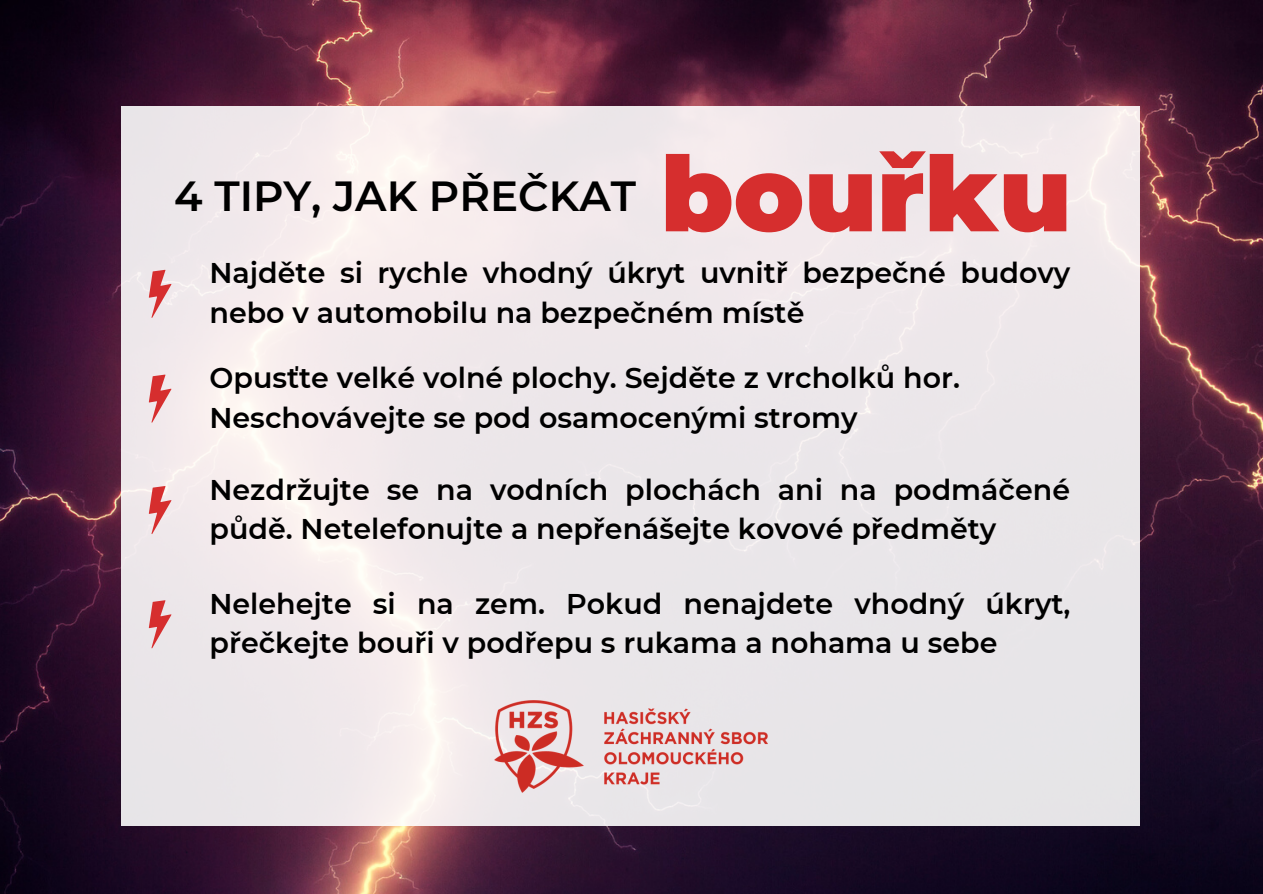
<style>
.page{position:relative;width:1263px;height:894px;background:#fff}
.page>*{position:absolute;margin:0;border:0;box-sizing:border-box;transform-origin:0 0}
.t1{font:900 104.25px "Montserrat";color:#d62e2e}
.t2{font:600 42px "Montserrat";color:#000}
.t3{font:600 28.5px/39.5px "Montserrat";color:#000}
</style>
<div class="page">
<img style="left:0;top:0;width:1262px;height:893px">
<div style="left:121px;top:106px;width:1018px;height:719px;background:#ede7ea"></div>
<svg style="left:149px;top:270px;width:23px;height:48px"></svg>
<svg style="left:149px;top:374px;width:23px;height:48px"></svg>
<svg style="left:149px;top:486px;width:23px;height:48px"></svg>
<svg style="left:149px;top:600px;width:23px;height:48px"></svg>
<img style="left:494px;top:700px;width:274px;height:91px">
<h1 class="t1" style="left:661px;top:130px;width:412px">bouřku</h1>
<p class="t3" style="left:210px;top:253px;width:862px">Najděte si rychle vhodný úkryt uvnitř bezpečné budovy nebo v automobilu na bezpečném místě</p>
<p class="t3" style="left:210px;top:358px;width:752px">Opusťte velké volné plochy. Sejděte z vrcholků hor.<br>Neschovávejte se pod osamocenými stromy</p>
<h2 class="t2" style="left:174px;top:170px;width:463px">4 TIPY, JAK PŘEČKAT</h2>
<p class="t3" style="left:210px;top:469px;width:862px">Nezdržujte se na vodních plochách ani na podmáčené půdě. Netelefonujte a nepřenášejte kovové předměty</p>
<p class="t3" style="left:210px;top:583px;width:862px">Nelehejte si na zem. Pokud nenajdete vhodný úkryt, přečkejte bouři v podřepu s rukama a nohama u sebe</p>
</div>
